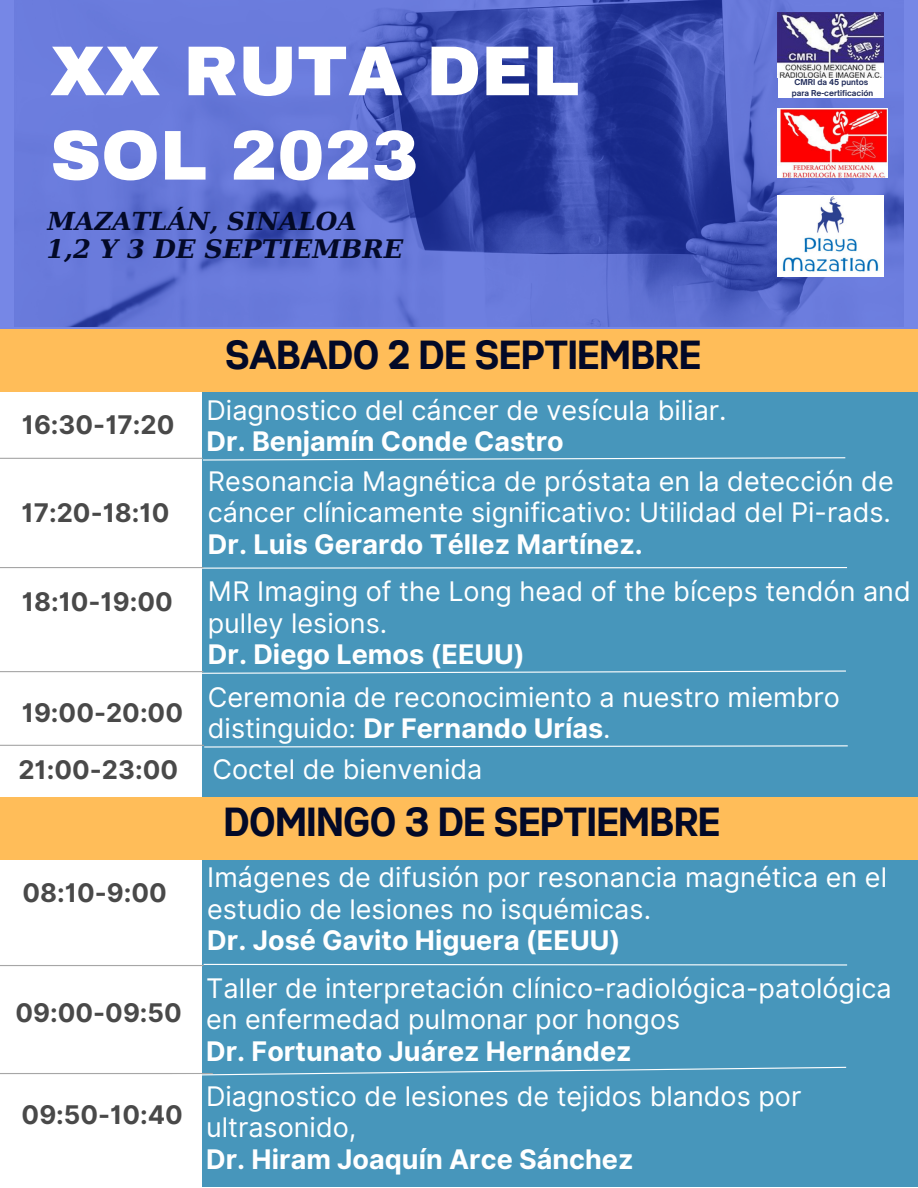
<style>
.page{position:relative;width:918px;height:1188px;background:#fff}
.page>*{position:absolute;margin:0;border:0;box-sizing:border-box;transform-origin:0 0}
.t1{font:900 70.5px/84.3px "Archivo";color:#fff}
.t2{font:700 40.5px "Gabriel Sans Cond";color:#030927}
.t3{font:27px/31.5px "Inter";color:#fff}
.t4{font:700 27px "Inter";color:#fff}
.t5{font:700 25.65px "Inter";color:#494949}
.t6{font:italic 700 25.65px "DejaVu Serif";color:#030927}
.t7{font:italic 700 24.9px "DejaVu Serif";color:#030927}
.t8{font:700 7.8px "Open Sauce One";color:#202b59}
.s1{font-weight:700}
</style>
<div class="page">
<svg style="left:0;top:0;width:918px;height:329px;background:#5566c7"></svg>
<div style="left:202px;top:390px;width:716px;height:797px;background:#4796bb"></div>
<svg style="left:13px;top:391px;width:905px;height:1px"></svg>
<div style="left:0;top:329px;width:918px;height:62px;background:#ffbd59"></div>
<svg style="left:202px;top:457px;width:644px;height:4px"></svg>
<svg style="left:198px;top:567px;width:650px;height:2px"></svg>
<svg style="left:191px;top:670px;width:655px;height:4px"></svg>
<hr style="left:0;top:458px;width:203px;height:1px;background:#a6a6a6">
<hr style="left:0;top:567px;width:203px;height:1px;background:#a6a6a6">
<hr style="left:0;top:671px;width:203px;height:1px;background:#a6a6a6">
<svg style="left:204px;top:745px;width:644px;height:3px"></svg>
<hr style="left:0;top:745px;width:204px;height:1px;background:#a6a6a6">
<div style="left:0;top:797px;width:918px;height:62px;background:#ffbd59"></div>
<svg style="left:203px;top:963px;width:645px;height:3px"></svg>
<hr style="left:0;top:965px;width:203px;height:1px;background:#a6a6a6">
<hr style="left:0;top:1073px;width:213px;height:1px;background:#a6a6a6">
<svg style="left:202px;top:1066px;width:645px;height:10px"></svg>
<div style="left:778px;top:71px;width:105px;height:26px;background:#fff"></div>
<img style="left:778px;top:12px;width:106px;height:66px">
<img style="left:778px;top:195px;width:106px;height:81px">
<img style="left:778px;top:108px;width:109px;height:70px">
<p class="t1" style="left:50px;top:30px;width:531px">XX RUTA DEL<br>SOL 2023</p>
<p class="t7" style="left:48px;top:207px;width:311px">MAZATLÁN, SINALOA</p>
<p class="t6" style="left:46px;top:234px;width:359px">1,2 Y 3 DE SEPTIEMBRE</p>
<p class="t5" style="left:22px;top:409px;width:154px">16:30-17:20</p>
<p class="t2" style="left:226px;top:337px;width:477px">SABADO 2 DE SEPTIEMBRE</p>
<p class="t3" style="left:207px;top:394px;width:522px">Diagnostico del cáncer de vesícula biliar.</p>
<p class="t4" style="left:207px;top:425px;width:359px">Dr. Benjamín Conde Castro</p>
<p class="t8" style="left:794px;top:77px;width:75px">CMRI da 45 puntos</p>
<p class="t8" style="left:792px;top:88px;width:83px">para Re-certificación</p>
<p class="t5" style="left:22px;top:497px;width:149px">17:20-18:10</p>
<p class="t5" style="left:22px;top:586px;width:152px">18:10-19:00</p>
<p class="t5" style="left:22px;top:697px;width:163px">19:00-20:00</p>
<p class="t3" style="left:208px;top:465px;width:687px">Resonancia Magnética de próstata en la detección de cáncer clínicamente significativo: Utilidad del Pi-rads.</p>
<p class="t4" style="left:208px;top:528px;width:436px">Dr. Luis Gerardo Téllez Martínez.</p>
<p class="t3" style="left:208px;top:576px;width:704px">MR Imaging of the Long head of the bíceps tendón and pulley lesions.</p>
<p class="t4" style="left:208px;top:638px;width:319px">Dr. Diego Lemos (EEUU)</p>
<p class="t3" style="left:208px;top:681px;width:633px">Ceremonia de reconocimiento a nuestro miembro distinguido: <span class="s1">Dr Fernando Urías</span>.</p>
<p class="t5" style="left:18px;top:754px;width:161px">21:00-23:00</p>
<p class="t3" style="left:212px;top:753px;width:272px">Coctel de bienvenida</p>
<p class="t5" style="left:22px;top:877px;width:146px">08:10-9:00</p>
<p class="t5" style="left:16px;top:997px;width:168px">09:00-09:50</p>
<p class="t5" style="left:22px;top:1099px;width:163px">09:50-10:40</p>
<p class="t2" style="left:225px;top:804px;width:498px">DOMINGO 3 DE SEPTIEMBRE</p>
<p class="t3" style="left:207px;top:862px;width:681px">Imágenes de difusión por resonancia magnética en el estudio de lesiones no isquémicas.</p>
<p class="t4" style="left:207px;top:924px;width:415px">Dr. José Gavito Higuera (EEUU)</p>
<p class="t3" style="left:206px;top:972px;width:687px">Taller de interpretación clínico-radiológica-patológica en enfermedad pulmonar por hongos</p>
<p class="t4" style="left:206px;top:1035px;width:427px">Dr. Fortunato Juárez Hernández</p>
<p class="t3" style="left:206px;top:1080px;width:597px">Diagnostico de lesiones de tejidos blandos por ultrasonido,</p>
<p class="t4" style="left:206px;top:1143px;width:429px">Dr. Hiram Joaquín Arce Sánchez</p>
</div>
